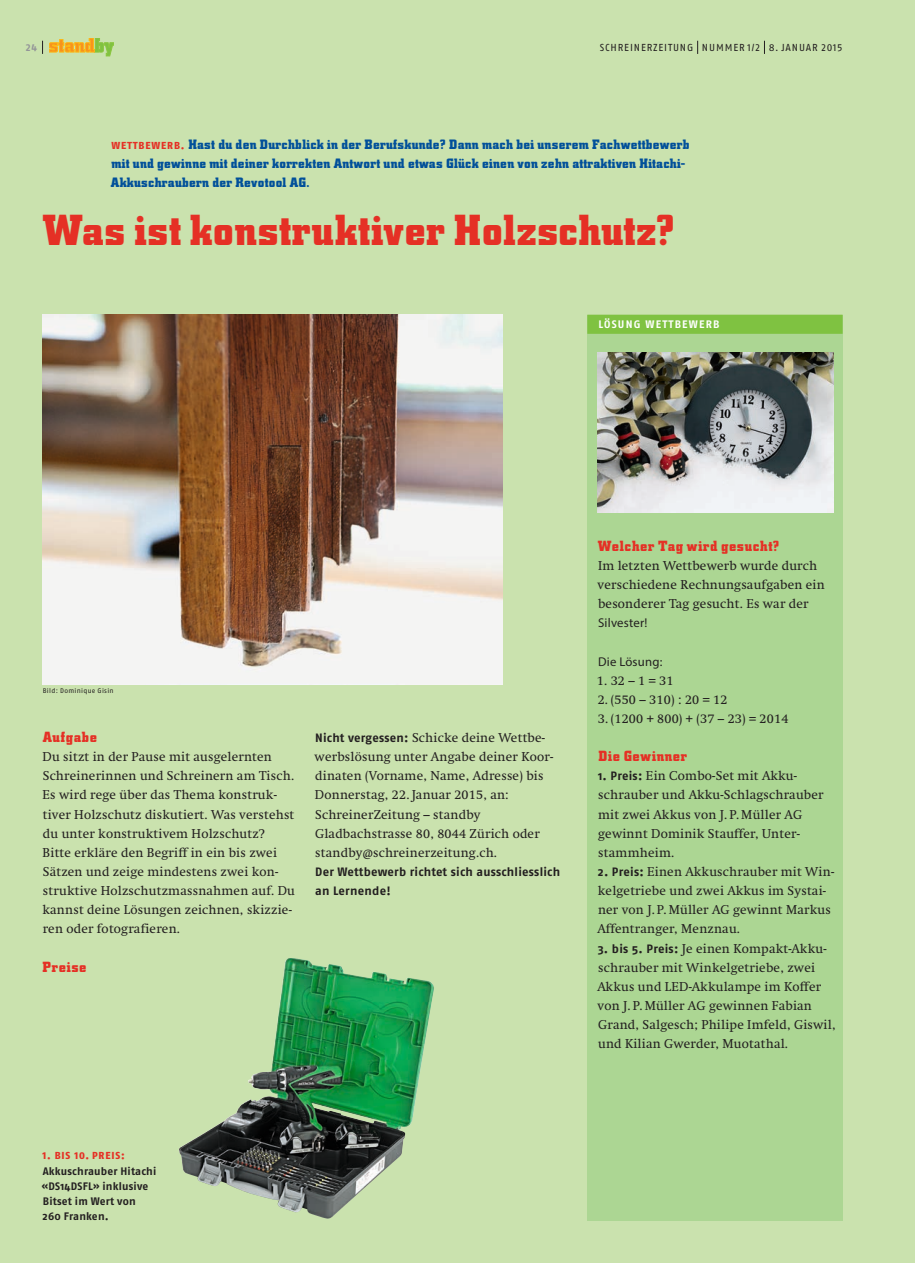
<style>
.page{position:relative;width:915px;height:1263px;background:#fff}
.page>*{position:absolute;margin:0;border:0;box-sizing:border-box;transform-origin:0 0}
.t1{font:42px "Downtown";letter-spacing:.01em;color:#e53025}
.t2{font:14.25px "Downtown";letter-spacing:.045em;color:#e53025}
.t3{font:13.2px/19.2px "Downtown";letter-spacing:.02em;color:#01509a}
.t4{font:12.75px/19.2px "Swift";letter-spacing:.02em;color:#231f20}
.t5{font:12.75px "Myriad Pro";letter-spacing:.02em;color:#231f20}
.t6{font:700 12.15px/19.2px "Fago OT";letter-spacing:.015em;color:#231f20}
.t7{font:700 10.8px/15.3px "Fago OT";letter-spacing:.02em;color:#231f20}
.t8{font:700 10.8px "Fago OT";letter-spacing:.11em;color:#fff}
.t9{font:10.2px "Fago OT";letter-spacing:.085em;color:#231f20}
.t10{font:800 10.2px "Fago OT";letter-spacing:.085em;color:#e53025}
.t11{font:700 10.2px "Fago OT";color:#939598}
.t12{font:6.75px "Fago OT";letter-spacing:.045em;color:#231f20}
.s1{font-family:"Fago OT";font-weight:800;font-size:10.2px;color:#e53025}
.s2{font-family:"Fago OT";font-weight:700;font-size:12.15px}
</style>
<div class="page">
<div style="left:0;top:0;width:914px;height:1263px;background:#cae2ae"></div>
<svg style="left:42px;top:41px;width:1px;height:13px"></svg>
<svg style="left:697px;top:41px;width:1px;height:13px"></svg>
<svg style="left:764px;top:41px;width:1px;height:13px"></svg>
<svg style="left:49px;top:38px;width:64px;height:18px"></svg>
<div style="left:587px;top:315px;width:255px;height:905px;background:#acd693"></div>
<div style="left:587px;top:315px;width:255px;height:19px;background:#7fc241"></div>
<img style="left:43px;top:315px;width:459px;height:370px">
<img style="left:179px;top:958px;width:226px;height:261px">
<img style="left:597px;top:353px;width:236px;height:159px">
<p class="t11" style="left:26px;top:41px;width:13px">24</p>
<p class="t9" style="left:599px;top:41px;width:244px">SCHREINERZEITUNG NUMMER 1/2 8. Januar 2015</p>
<p class="t3" style="left:111px;top:134px;width:580px"><span class="s1">WETTBEWERB.</span> Hast du den Durchblick in der Berufskunde? Dann mach bei unserem Fachwettbewerb mit und gewinne mit deiner korrekten Antwort und etwas Glück einen von zehn attraktiven Hitachi--<br>Akkuschraubern der Revotool AG.</p>
<h1 class="t1" style="left:43px;top:203px;width:633px">Was ist konstruktiver Holzschutz?</h1>
<p class="t8" style="left:598px;top:318px;width:123px">LÖSUNG WETTBEWERB</p>
<p class="t12" style="left:43px;top:686px;width:72px">Bild: Dominique Gisin</p>
<p class="t2" style="left:43px;top:728px;width:56px">Aufgabe</p>
<p class="t4" style="left:42px;top:747px;width:254px">Du sitzt in der Pause mit ausgelernten Schreinerinnen und Schreinern am Tisch.<br>Es wird rege über das Thema konstruk&shy;tiver Holzschutz diskutiert. Was verstehst du unter konstruktivem Holzschutz?<br>Bitte erkläre den Begriff in ein bis zwei Sätzen und zeige mindestens zwei kon&shy;struktive Holzschutzmassnahmen auf. Du kannst deine Lösungen zeichnen, skizzie&shy;ren oder fotografieren.</p>
<p class="t2" style="left:43px;top:958px;width:45px">Preise</p>
<p class="t4" style="left:314px;top:728px;width:240px"><span class="s2">Nicht vergessen:</span> Schicke deine Wettbe&shy;werbslösung unter Angabe deiner Koor&shy;dinaten (Vorname, Name, Adresse) bis Donnerstag, 22. Januar 2015, an:<br>SchreinerZeitung – standby Gladbachstrasse 80, 8044 Zürich oder standby@schreinerzeitung.ch.</p>
<p class="t6" style="left:315px;top:862px;width:246px">Der Wettbewerb richtet sich ausschliesslich an Lernende!</p>
<p class="t2" style="left:597px;top:537px;width:183px">Welcher Tag wird gesucht?</p>
<p class="t4" style="left:597px;top:556px;width:228px">Im letzten Wettbewerb wurde durch verschiedene Rechnungsaufgaben ein besonderer Tag gesucht. Es war der</p>
<p class="t5" style="left:598px;top:615px;width:51px">Silvester!</p>
<p class="t5" style="left:598px;top:653px;width:66px">Die Lösung:</p>
<p class="t4" style="left:596px;top:671px;width:78px">1. 32 – 1 = 31</p>
<p class="t4" style="left:597px;top:690px;width:131px">2. (550 – 310) : 20 = 12</p>
<p class="t4" style="left:597px;top:709px;width:192px">3. (1200 + 800) + (37 – 23) = 2014</p>
<p class="t2" style="left:598px;top:747px;width:90px">Die Gewinner</p>
<p class="t4" style="left:598px;top:766px;width:227px"><span class="s2">1. Preis:</span> Ein Combo-Set mit Akku&shy;schrauber und Akku-Schlagschrauber mit zwei Akkus von J. P. Müller AG gewinnt Dominik Stauffer, Unter&shy;stammheim.</p>
<p class="t4" style="left:597px;top:862px;width:238px"><span class="s2">2. Preis:</span> Einen Akkuschrauber mit Win&shy;kelgetriebe und zwei Akkus im Systai&shy;ner von J. P. Müller AG gewinnt Markus Affentranger, Menznau.</p>
<p class="t4" style="left:597px;top:939px;width:240px"><span class="s2">3. bis 5. Preis:</span> Je einen Kompakt-Akku&shy;schrauber mit Winkelgetriebe, zwei Akkus und LED-Akkulampe im Koffer von J. P. Müller AG gewinnen Fabian Grand, Salgesch; Philipe Imfeld, Giswil, und Kilian Gwerder, Muotathal.</p>
<p class="t10" style="left:42px;top:1149px;width:84px">1. BIS 10. PREIS:</p>
<p class="t7" style="left:42px;top:1163px;width:116px">Akkuschrauber Hitachi «DS14DSFL» inklusive<br>Bitset im Wert von<br>260 Franken.</p>
</div>
